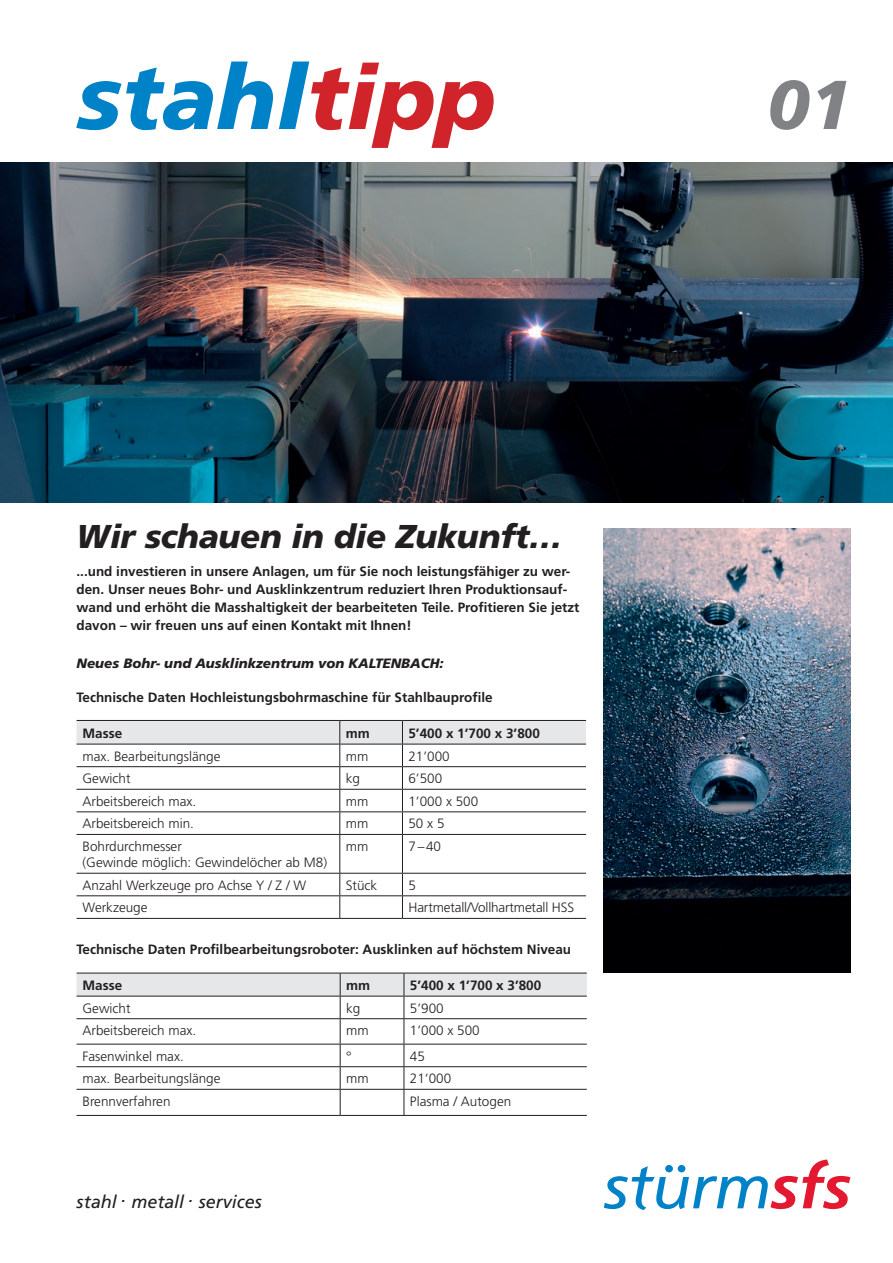
<style>
.page{position:relative;width:893px;height:1263px;background:#fff}
.page>*{position:absolute;margin:0;border:0;box-sizing:border-box;transform-origin:0 0}
.t1{font:italic 900 90px "Frutiger";color:#0082c8}
.t2{font:italic 900 69px "Frutiger";color:#808285}
.t3{font:italic 900 33px "Frutiger";letter-spacing:-.01em;color:#231f20}
.t4{font:italic 18px "Frutiger";color:#231f20}
.t5{font:700 13.5px/18px "Frutiger";color:#231f20}
.t6{font:300 13.5px/16.2px "Frutiger";color:#231f20}
.t7{font:italic 900 13.5px "Frutiger";color:#231f20}
.s1{color:#d1232a}
</style>
<div class="page">
<svg style="left:604px;top:1159px;width:246px;height:51px"></svg>
<img style="left:0;top:162px;width:893px;height:340px">
<svg style="left:77px;top:720px;width:509px;height:114px"></svg>
<hr style="left:77px;top:834px;width:263px;height:1px;background:#231f20">
<hr style="left:340px;top:834px;width:62px;height:1px;background:#231f20">
<hr style="left:339px;top:835px;width:1px;height:38px;background:#231f20">
<hr style="left:402px;top:834px;width:184px;height:1px;background:#231f20">
<hr style="left:402px;top:835px;width:1px;height:38px;background:#231f20">
<hr style="left:77px;top:873px;width:263px;height:1px;background:#231f20">
<hr style="left:340px;top:873px;width:62px;height:1px;background:#231f20">
<hr style="left:402px;top:873px;width:184px;height:1px;background:#231f20">
<hr style="left:77px;top:895px;width:263px;height:1px;background:#231f20">
<hr style="left:340px;top:895px;width:62px;height:1px;background:#231f20">
<svg style="left:339px;top:873px;width:1px;height:45px"></svg>
<hr style="left:402px;top:895px;width:184px;height:1px;background:#231f20">
<svg style="left:402px;top:873px;width:1px;height:45px"></svg>
<hr style="left:77px;top:918px;width:263px;height:1px;background:#231f20">
<hr style="left:340px;top:918px;width:62px;height:1px;background:#231f20">
<hr style="left:402px;top:918px;width:184px;height:1px;background:#231f20">
<svg style="left:77px;top:973px;width:510px;height:142px"></svg>
<hr style="left:77px;top:1115px;width:263px;height:1px;background:#231f20">
<hr style="left:340px;top:1115px;width:64px;height:1px;background:#231f20">
<hr style="left:404px;top:1115px;width:183px;height:1px;background:#231f20">
<img style="left:604px;top:528px;width:246px;height:444px">
<h1 class="t1" style="left:77px;top:44px;width:421px">stahl<span class="s1">tipp</span></h1>
<h3 class="t3" style="left:77px;top:516px;width:487px">Wir schauen in die Zukunft…</h3>
<p class="t5" style="left:77px;top:562px;width:504px">...und investieren in unsere Anlagen, um für Sie noch leistungsfähiger zu wer&shy;den. Unser neues Bohr- und Ausklinkzentrum reduziert Ihren Produktionsauf&shy;wand und erhöht die Masshaltigkeit der bearbeiteten Teile. Profitieren Sie jetzt davon – wir freuen uns auf einen Kontakt mit Ihnen!</p>
<p class="t7" style="left:77px;top:655px;width:369px">Neues Bohr- und Ausklinkzentrum von KALTENBACH:</p>
<p class="t5" style="left:77px;top:688px;width:418px">Technische Daten Hochleistungsbohrmaschine für Stahlbauprofile</p>
<p class="t5" style="left:83px;top:724px;width:41px">Masse</p>
<p class="t5" style="left:346px;top:724px;width:26px">mm</p>
<p class="t5" style="left:408px;top:724px;width:133px">5’400 x 1’700 x 3’800</p>
<p class="t6" style="left:83px;top:748px;width:140px">max. Bearbeitungslänge</p>
<p class="t6" style="left:346px;top:748px;width:24px">mm</p>
<p class="t6" style="left:408px;top:748px;width:43px">21’000</p>
<p class="t6" style="left:83px;top:770px;width:49px">Gewicht</p>
<p class="t6" style="left:346px;top:770px;width:16px">kg</p>
<p class="t6" style="left:408px;top:770px;width:35px">6’500</p>
<p class="t6" style="left:83px;top:793px;width:115px">Arbeitsbereich max.</p>
<p class="t6" style="left:346px;top:793px;width:24px">mm</p>
<p class="t6" style="left:408px;top:793px;width:71px">1’000 x 500</p>
<p class="t6" style="left:83px;top:816px;width:113px">Arbeitsbereich min.</p>
<p class="t6" style="left:346px;top:816px;width:24px">mm</p>
<p class="t6" style="left:408px;top:816px;width:38px">50 x 5</p>
<p class="t6" style="left:83px;top:838px;width:246px">Bohrdurchmesser<br>(Gewinde möglich: Gewindelöcher ab M8)</p>
<p class="t6" style="left:346px;top:838px;width:24px">mm</p>
<p class="t6" style="left:408px;top:838px;width:34px">7–40</p>
<p class="t6" style="left:83px;top:877px;width:225px">Anzahl Werkzeuge pro Achse Y / Z / W</p>
<p class="t6" style="left:346px;top:877px;width:33px">Stück</p>
<p class="t6" style="left:408px;top:877px;width:9px">5</p>
<p class="t6" style="left:83px;top:900px;width:67px">Werkzeuge</p>
<p class="t6" style="left:408px;top:900px;width:167px">Hartmetall/Vollhartmetall HSS</p>
<p class="t5" style="left:77px;top:940px;width:496px">Technische Daten Profilbearbeitungsroboter: Ausklinken auf höchstem Niveau</p>
<p class="t5" style="left:83px;top:976px;width:41px">Masse</p>
<p class="t5" style="left:346px;top:976px;width:26px">mm</p>
<p class="t5" style="left:410px;top:976px;width:133px">5’400 x 1’700 x 3’800</p>
<p class="t6" style="left:83px;top:1000px;width:49px">Gewicht</p>
<p class="t6" style="left:346px;top:1000px;width:16px">kg</p>
<p class="t6" style="left:410px;top:1000px;width:35px">5’900</p>
<p class="t6" style="left:83px;top:1022px;width:115px">Arbeitsbereich max.</p>
<p class="t6" style="left:346px;top:1022px;width:24px">mm</p>
<p class="t6" style="left:410px;top:1022px;width:71px">1’000 x 500</p>
<p class="t6" style="left:83px;top:1048px;width:103px">Fasenwinkel max.</p>
<p class="t6" style="left:346px;top:1048px;width:7px">°</p>
<p class="t6" style="left:410px;top:1048px;width:17px">45</p>
<p class="t6" style="left:83px;top:1070px;width:140px">max. Bearbeitungslänge</p>
<p class="t6" style="left:346px;top:1070px;width:24px">mm</p>
<p class="t6" style="left:410px;top:1070px;width:43px">21‘000</p>
<p class="t6" style="left:83px;top:1093px;width:90px">Brennverfahren</p>
<p class="t6" style="left:410px;top:1093px;width:103px">Plasma / Autogen</p>
<h3 class="t4" style="left:77px;top:1191px;width:187px">stahl . metall . services</h3>
<h2 class="t2" style="left:767px;top:64px;width:86px">01</h2>
</div>
